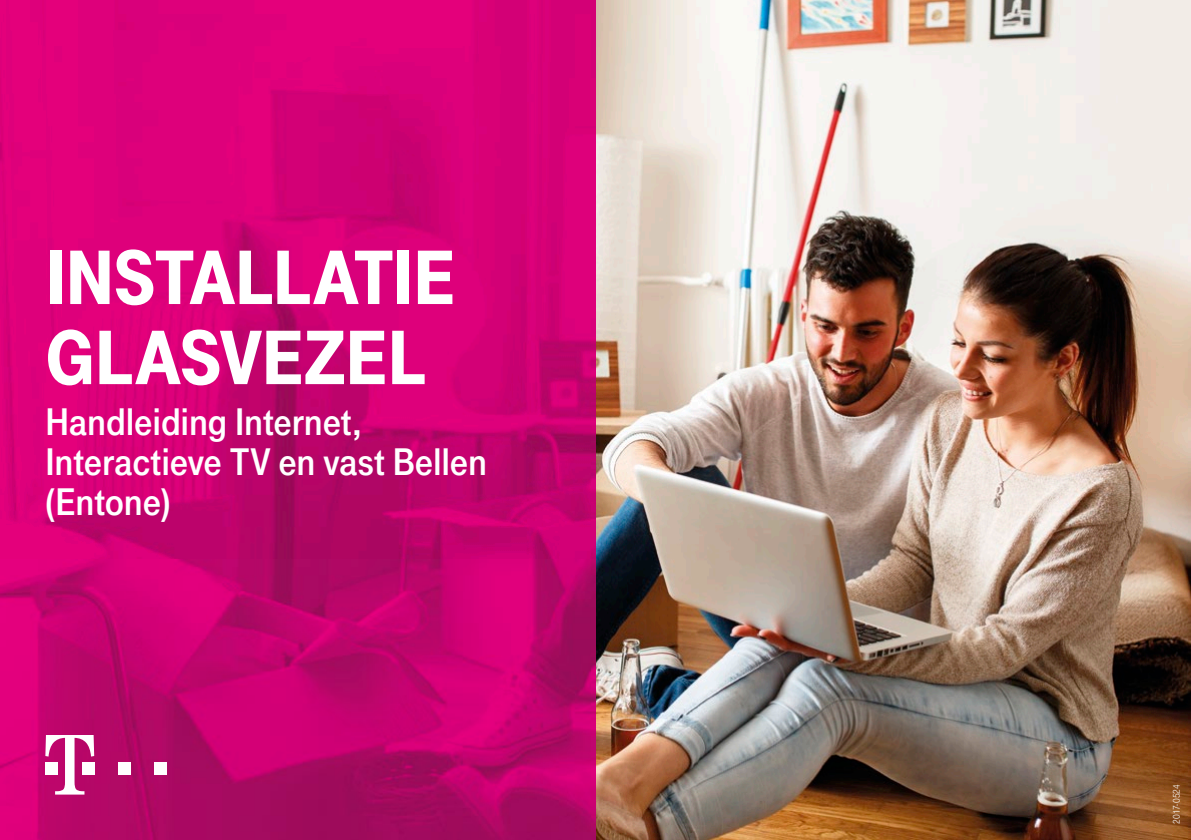
<style>
.page{position:relative;width:1191px;height:840px;background:#fff}
.page>*{position:absolute;margin:0;border:0;box-sizing:border-box;transform-origin:0 0}
.t1{font:900 80px/80px "Tele Grotesk Headline";letter-spacing:-.005em;color:#fff}
.t2{font:40px/40px "Tele Grotesk Fett";letter-spacing:-.005em;color:#fff}
.t3{font:10px "Tele Grotesk Norm";letter-spacing:-.01em;color:#fff}
</style>
<div class="page">
<img style="left:0;top:0;width:1191px;height:839px">
<div style="left:118px;top:762px;width:12px;height:12px;background:#fff"></div>
<div style="left:154px;top:762px;width:12px;height:12px;background:#fff"></div>
<svg style="left:45px;top:734px;width:49px;height:60px"></svg>
<h1 class="t1" style="left:45px;top:238px;width:412px">INSTALLATIE<br>GLASVEZEL</h1>
<p class="t2" style="left:45px;top:402px;width:443px">Handleiding Internet,<br>Interactieve TV en vast Bellen (Entone)</p>
<p class="t3" style="left:1171px;top:823px;width:41px;rotate:-90deg">2017-0524</p>
</div>
